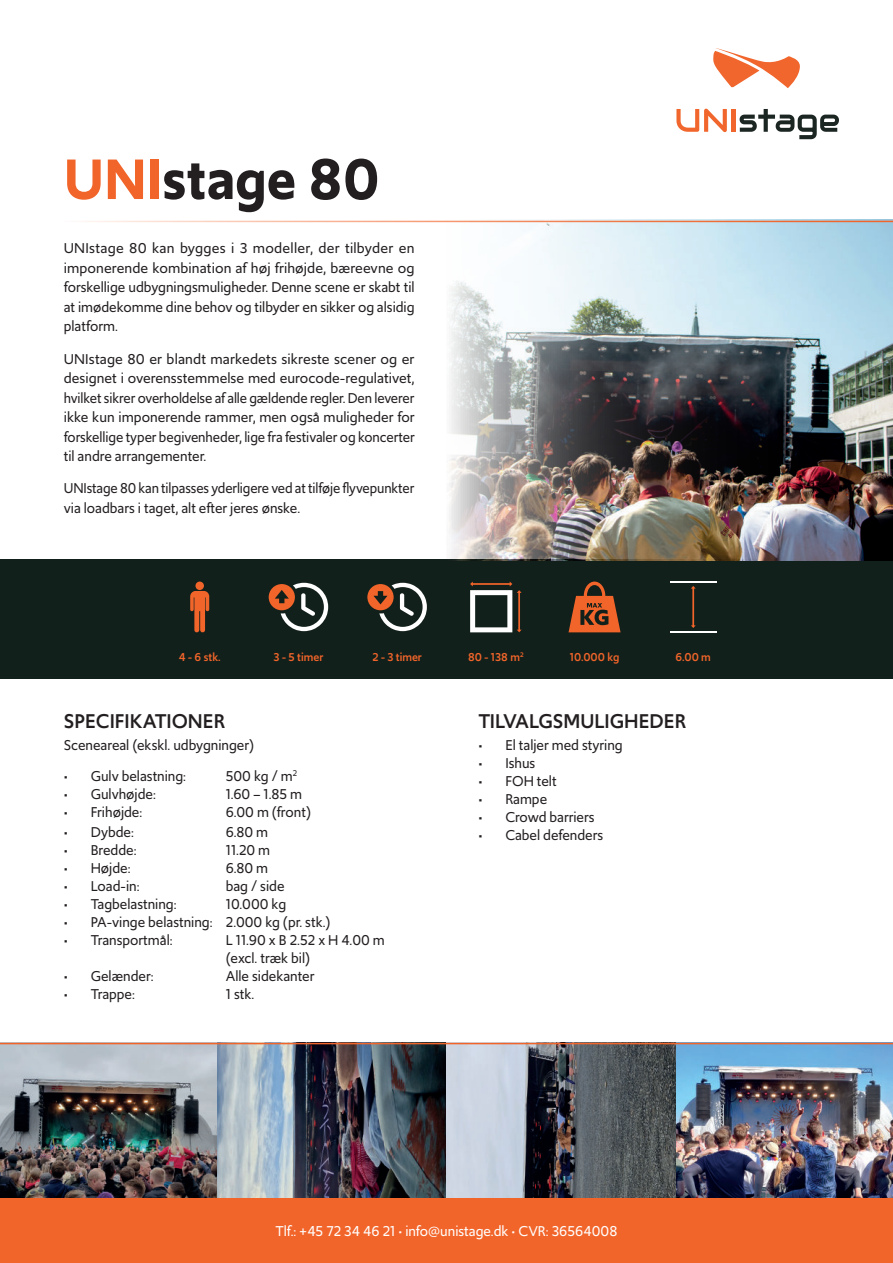
<style>
.page{position:relative;width:893px;height:1263px;background:#fff}
.page>*{position:absolute;margin:0;border:0;box-sizing:border-box;transform-origin:0 0}
.t1{font:600 60px "Upgrade";color:#231f20}
.t2{font:500 21px "Upgrade";color:#231f20}
.t3{font:15px/19.5px "Upgrade";color:#231f20;text-align:justify}
.t4{font:15px "Upgrade";color:#fff}
.t5{font:500 12px "Upgrade";color:#f2652a}
.s1{color:#f2652a}
.s2{font-style:inherit}
</style>
<div class="page">
<div style="left:0;top:1197px;width:893px;height:66px;background:#f2652a"></div>
<svg style="left:676px;top:109px;width:51px;height:23px"></svg>
<hr style="left:732px;top:109px;width:4px;height:23px;background:#f1662c">
<svg style="left:740px;top:109px;width:99px;height:30px"></svg>
<svg style="left:713px;top:48px;width:87px;height:40px"></svg>
<div style="left:0;top:560px;width:893px;height:119px;background:#12201b"></div>
<img style="left:446px;top:220px;width:447px;height:341px">
<img style="left:0;top:1044px;width:893px;height:153px">
<hr style="left:0;top:1043px;width:893px;height:1px;background:#f2652a">
<svg style="left:190px;top:581px;width:19px;height:51px"></svg>
<svg style="left:269px;top:583px;width:59px;height:48px"></svg>
<svg style="left:367px;top:583px;width:60px;height:48px"></svg>
<svg style="left:470px;top:581px;width:52px;height:51px"></svg>
<svg style="left:568px;top:581px;width:53px;height:51px"></svg>
<svg style="left:691px;top:586px;width:5px;height:42px"></svg>
<hr style="left:670px;top:581px;width:47px;height:2px;background:#fff">
<hr style="left:670px;top:631px;width:47px;height:1px;background:#fff">
<hr style="left:64px;top:221px;width:829px;height:1px;background:#f2652a">
<h1 class="t1" style="left:64px;top:154px;width:318px"><span class="s1">UNI</span>stage 80</h1>
<p class="t3" style="left:64px;top:240px;width:352px">UNIstage 80 kan bygges i 3 modeller, der tilbyder en imponerende kombination af høj frihøjde, bæreevne og forskellige udbygningsmuligheder. Denne scene er skabt til at imødekomme dine behov og tilbyder en sikker og alsidig platform.</p>
<p class="t3" style="left:64px;top:350px;width:352px">UNIstage 80 er blandt markedets sikreste scener og er designet i overensstemmelse med eurocode-regulativet, hvilket sikrer overholdelse af alle gældende regler. Den leverer ikke kun imponerende rammer, men også muligheder for forskellige typer begivenheder, lige fra festivaler og koncerter til andre arrangementer.</p>
<p class="t3" style="left:64px;top:480px;width:352px">UNIstage 80 kan tilpasses yderligere ved at tilføje flyvepunkter via loadbars i taget, alt efter jeres ønske.</p>
<p class="t5" style="left:179px;top:652px;width:43px">4 - 6 stk.</p>
<p class="t5" style="left:274px;top:652px;width:51px">3 - 5 timer</p>
<p class="t5" style="left:372px;top:652px;width:51px">2 - 3 timer</p>
<p class="t5" style="left:468px;top:652px;width:57px">80 - 138 m<sup>2</sup></p>
<p class="t5" style="left:570px;top:652px;width:51px">10.000 kg</p>
<p class="t5" style="left:676px;top:652px;width:37px">6.00 m</p>
<h2 class="t2" style="left:64px;top:712px;width:163px">SPECIFIKATIONER</h2>
<p class="t3" style="left:64px;top:737px;width:192px">Sceneareal (ekskl. udbygninger)</p>
<p class="t3" style="left:64px;top:767px;width:124px">• Gulv belastning:</p>
<p class="t3" style="left:226px;top:767px;width:73px">500 kg / m<sup>2</sup></p>
<p class="t3" style="left:64px;top:785px;width:94px">• Gulvhøjde:</p>
<p class="t3" style="left:226px;top:785px;width:78px">1.60 – 1.85 m</p>
<p class="t3" style="left:64px;top:803px;width:80px">• Frihøjde:</p>
<p class="t3" style="left:226px;top:803px;width:87px">6.00 m (front)</p>
<p class="t3" style="left:64px;top:823px;width:72px">• Dybde:</p>
<p class="t3" style="left:226px;top:823px;width:44px">6.80 m</p>
<p class="t3" style="left:64px;top:841px;width:74px">• Bredde:</p>
<p class="t3" style="left:226px;top:841px;width:46px">11.20 m</p>
<p class="t3" style="left:64px;top:859px;width:68px">• Højde:</p>
<p class="t3" style="left:226px;top:859px;width:44px">6.80 m</p>
<p class="t3" style="left:64px;top:877px;width:77px">• Load-in:</p>
<p class="t3" style="left:226px;top:877px;width:60px">bag / side</p>
<p class="t3" style="left:64px;top:895px;width:114px">• Tagbelastning:</p>
<p class="t3" style="left:226px;top:895px;width:62px">10.000 kg</p>
<p class="t3" style="left:64px;top:913px;width:268px">• PA-vinge belastning: 2.000 kg (pr. stk.)</p>
<p class="t3" style="left:64px;top:931px;width:110px">• Transportmål:</p>
<p class="t3" style="left:226px;top:932px;width:161px;line-height:18px">L 11.90 x B 2.52 x H 4.00 m (excl. træk bil)</p>
<p class="t3" style="left:64px;top:967px;width:91px">• Gelænder:</p>
<p class="t3" style="left:226px;top:967px;width:90px">Alle sidekanter</p>
<p class="t3" style="left:64px;top:985px;width:73px">• Trappe:</p>
<p class="t3" style="left:226px;top:985px;width:30px">1 stk.</p>
<h2 class="t2" style="left:478px;top:712px;width:210px">TILVALGSMULIGHEDER</h2>
<p class="t3" style="left:478px;top:737px;width:146px">• El taljer med styring</p>
<p class="t3" style="left:478px;top:755px;width:58px">• Ishus</p>
<p class="t3" style="left:478px;top:773px;width:80px">• FOH telt</p>
<p class="t3" style="left:478px;top:791px;width:70px">• Rampe</p>
<p class="t3" style="left:478px;top:809px;width:118px">• Crowd barriers</p>
<p class="t3" style="left:478px;top:827px;width:126px">• Cabel defenders</p>
<p class="t4" style="left:275px;top:1225px;width:343px">Tlf.: +45 72 34 46 21 <span class="s2">•</span> info@unistage.dk <span class="s2">•</span> CVR: 36564008</p>
</div>
